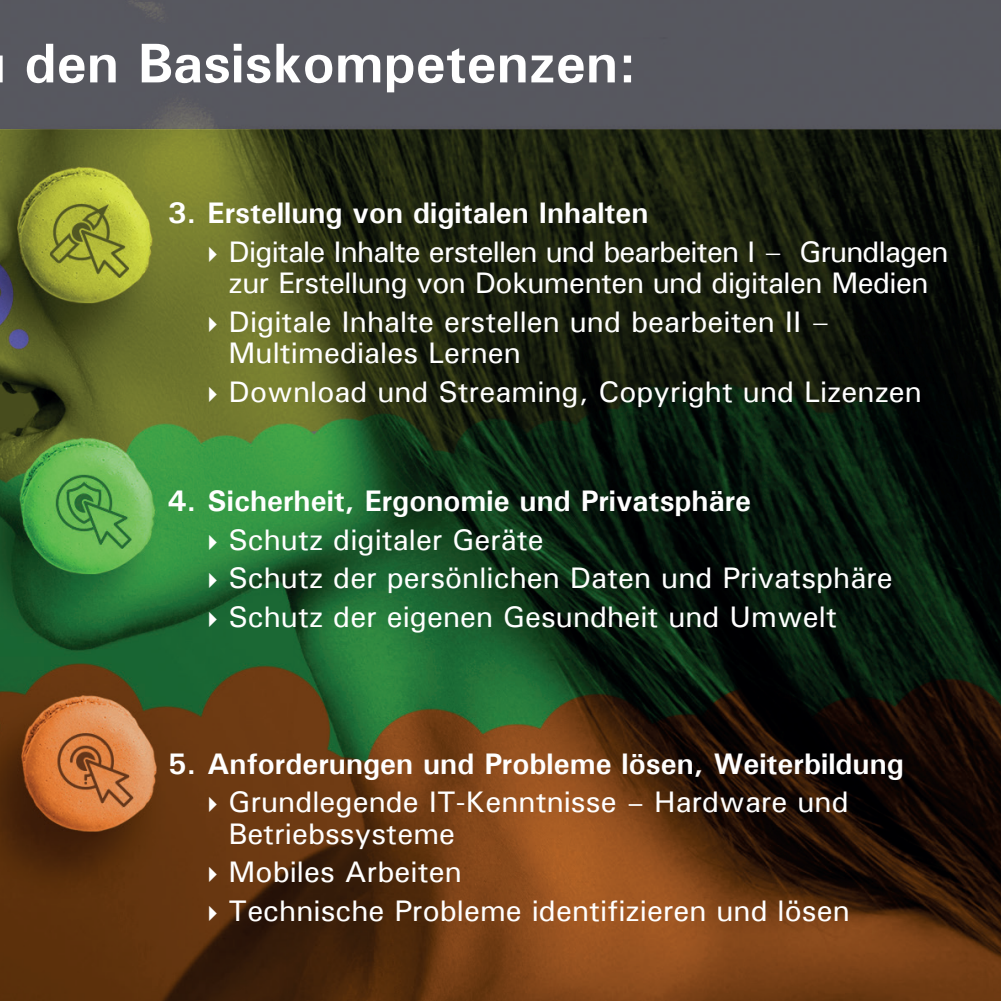
<style>
.page{position:relative;width:1001px;height:1001px;background:#fff}
.page>*{position:absolute;margin:0;border:0;box-sizing:border-box;transform-origin:0 0}
.t1{font:700 56px "Univers";color:#fff}
.t2{font:29.75px/38.5px "Univers";color:#fff}
.t3{font:700 29.75px/38.5px "Univers";color:#fff;text-align:center}
.t4{font:29.75px/31.5px "Univers";letter-spacing:-.03em;color:#fff}
.s1{font-weight:400}
.s2{font-size:28px}
</style>
<div class="page">
<img style="left:0;top:0;width:1000px;height:1000px">
<svg style="left:0;top:0;width:6px;height:6px"></svg>
<svg style="left:0;top:994px;width:6px;height:7px"></svg>
<svg style="left:994px;top:0;width:7px;height:6px"></svg>
<svg style="left:994px;top:994px;width:7px;height:7px"></svg>
<svg style="left:209px;top:246px;width:8px;height:15px"></svg>
<svg style="left:209px;top:316px;width:8px;height:15px"></svg>
<svg style="left:209px;top:386px;width:8px;height:15px"></svg>
<svg style="left:209px;top:534px;width:8px;height:15px"></svg>
<svg style="left:209px;top:572px;width:8px;height:16px"></svg>
<svg style="left:209px;top:611px;width:8px;height:15px"></svg>
<svg style="left:209px;top:796px;width:8px;height:16px"></svg>
<svg style="left:209px;top:866px;width:8px;height:16px"></svg>
<svg style="left:209px;top:905px;width:8px;height:15px"></svg>
<h1 class="t1" style="left:25px;top:29px;width:613px">den Basiskompetenzen:</h1>
<p class="t3" style="left:168px;top:193px;width:482px">3. Erstellung von digitalen Inhalten</p>
<p class="t4" style="left:228px;top:235px;width:721px">Digitale Inhalte erstellen und bearbeiten I – Grundlagen zur Erstellung von Dokumenten und digitalen Medien</p>
<p class="t2" style="left:228px;top:305px;width:602px;line-height:31.5px">Digitale Inhalte erstellen und bearbeiten II –<br>Multimediales Lernen</p>
<p class="t2" style="left:228px;top:371px;width:694px">Download und Streaming, Copyright und Lizenzen</p>
<p class="t3" style="left:168px;top:481px;width:584px">4. Sicherheit, Ergonomie und Privatsphäre</p>
<p class="t2" style="left:228px;top:519px;width:665px">Schutz digitaler Geräte<br>Schutz der persönlichen Daten und Privatsphäre<br>Schutz der eigenen Gesundheit und Umwelt</p>
<p class="t3" style="left:168px;top:744px;width:737px">5. Anforderungen und Probleme lösen, Weiterbildung<br><span class="s1">Grundlegende IT-Kenntnisse</span> <span class="s2">–</span> <span class="s1">Hardware und</span></p>
<p class="t2" style="left:228px;top:813px;width:622px">Betriebssysteme<br>Mobiles Arbeiten<br>Technische Probleme identifizieren und lösen</p>
</div>
